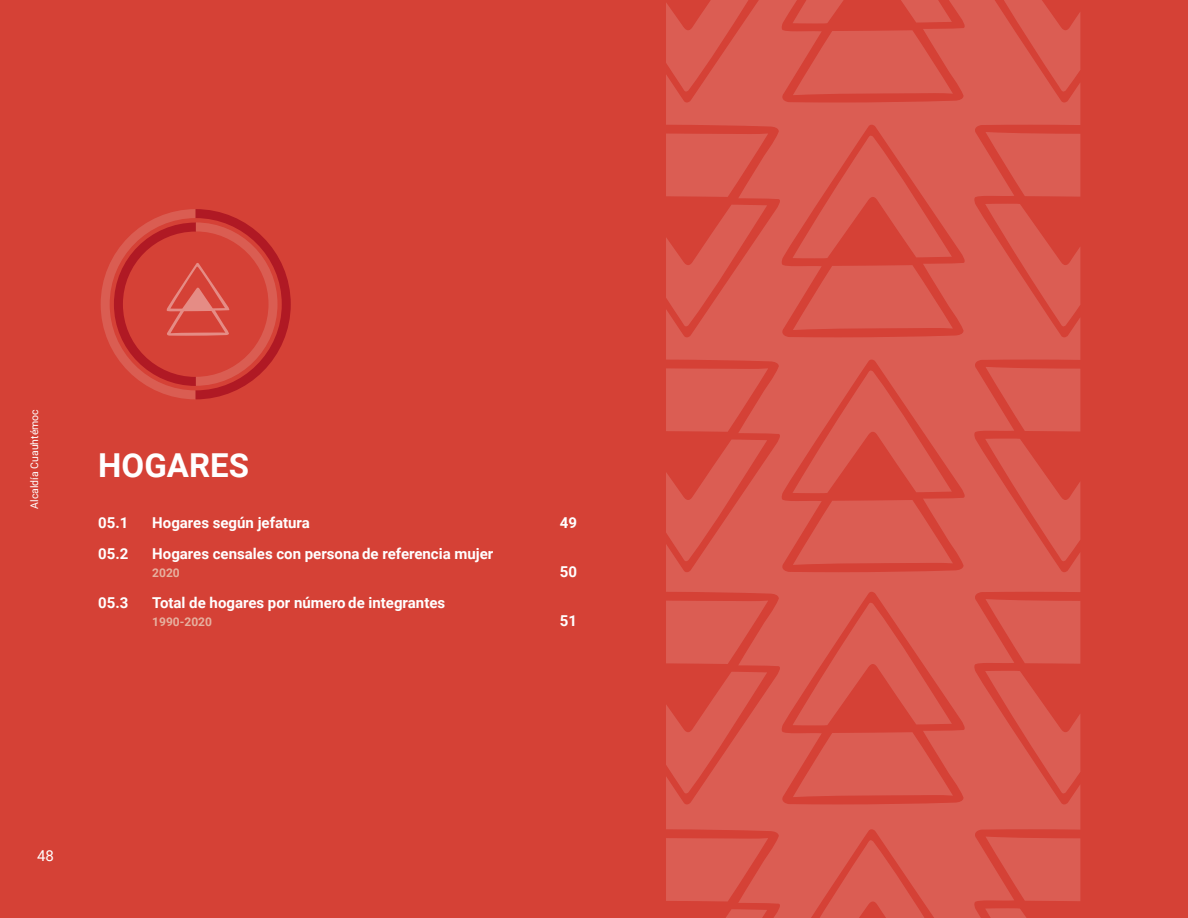
<style>
.page{position:relative;width:1188px;height:918px;background:#d54136}
.page>*{position:absolute;margin:0;border:0;box-sizing:border-box;transform-origin:0 0}
.t1{font:700 33px "Roboto";color:#fff}
.t2{font:700 15px "Roboto";color:#fff}
.t3{font:15px "Roboto";color:#fff}
.t4{font:700 12px "Roboto";color:#e6b09f}
.t5{font:10.5px "Roboto";color:#fff}
</style>
<div class="page">
<svg style="left:101px;top:209px;width:190px;height:190px"></svg>
<svg style="left:666px;top:0;width:414px;height:918px;fill:#db5d53"></svg>
<svg style="left:666px;top:838px;width:102px;height:63px;background:#da5a50"></svg>
<svg style="left:666px;top:601px;width:102px;height:63px;background:#da5a50"></svg>
<svg style="left:666px;top:672px;width:101px;height:121px"></svg>
<svg style="left:666px;top:133px;width:102px;height:64px;background:#da5a4f"></svg>
<svg style="left:666px;top:205px;width:101px;height:121px"></svg>
<svg style="left:666px;top:368px;width:102px;height:64px;background:#da5a50"></svg>
<svg style="left:793px;top:265px;width:160px;height:65px;background:#da594e"></svg>
<svg style="left:793px;top:603px;width:159px;height:122px"></svg>
<svg style="left:793px;top:732px;width:160px;height:65px;background:#da594e"></svg>
<svg style="left:793px;top:500px;width:160px;height:65px;background:#da594e"></svg>
<svg style="left:793px;top:371px;width:159px;height:122px"></svg>
<svg style="left:811px;top:840px;width:122px;height:78px"></svg>
<svg style="left:793px;top:136px;width:159px;height:122px"></svg>
<svg style="left:666px;top:440px;width:101px;height:121px"></svg>
<svg style="left:985px;top:367px;width:95px;height:65px;background:#da594f"></svg>
<svg style="left:985px;top:671px;width:95px;height:122px"></svg>
<svg style="left:985px;top:439px;width:95px;height:122px"></svg>
<svg style="left:1004px;top:0;width:76px;height:92px"></svg>
<svg style="left:985px;top:599px;width:95px;height:65px;background:#da594f"></svg>
<svg style="left:985px;top:204px;width:95px;height:122px"></svg>
<svg style="left:985px;top:132px;width:95px;height:65px;background:#da594f"></svg>
<svg style="left:985px;top:837px;width:95px;height:64px;background:#da594f"></svg>
<svg style="left:793px;top:0;width:51px;height:23px"></svg>
<svg style="left:793px;top:30px;width:160px;height:65px;background:#da594e"></svg>
<svg style="left:716px;top:909px;width:51px;height:9px"></svg>
<svg style="left:901px;top:0;width:51px;height:23px"></svg>
<svg style="left:666px;top:0;width:83px;height:92px"></svg>
<svg style="left:985px;top:908px;width:51px;height:10px"></svg>
<p class="t5" style="left:27px;top:509px;width:101px;rotate:-90deg">Alcaldía Cuauhtémoc</p>
<h1 class="t1" style="left:98px;top:442px;width:152px">HOGARES</h1>
<p class="t2" style="left:98px;top:512px;width:32px">05.1</p>
<p class="t2" style="left:152px;top:512px;width:159px">Hogares según jefatura</p>
<p class="t2" style="left:560px;top:512px;width:19px">49</p>
<p class="t2" style="left:98px;top:543px;width:32px">05.2</p>
<p class="t2" style="left:152px;top:543px;width:343px">Hogares censales con persona de referencia mujer</p>
<p class="t4" style="left:152px;top:564px;width:29px">2020</p>
<p class="t2" style="left:560px;top:561px;width:19px">50</p>
<p class="t2" style="left:98px;top:592px;width:32px">05.3</p>
<p class="t2" style="left:152px;top:592px;width:294px">Total de hogares por número de integrantes</p>
<p class="t4" style="left:152px;top:613px;width:61px">1990-2020</p>
<p class="t2" style="left:560px;top:610px;width:19px">51</p>
<p class="t3" style="left:37px;top:845px;width:18px">48</p>
</div>
